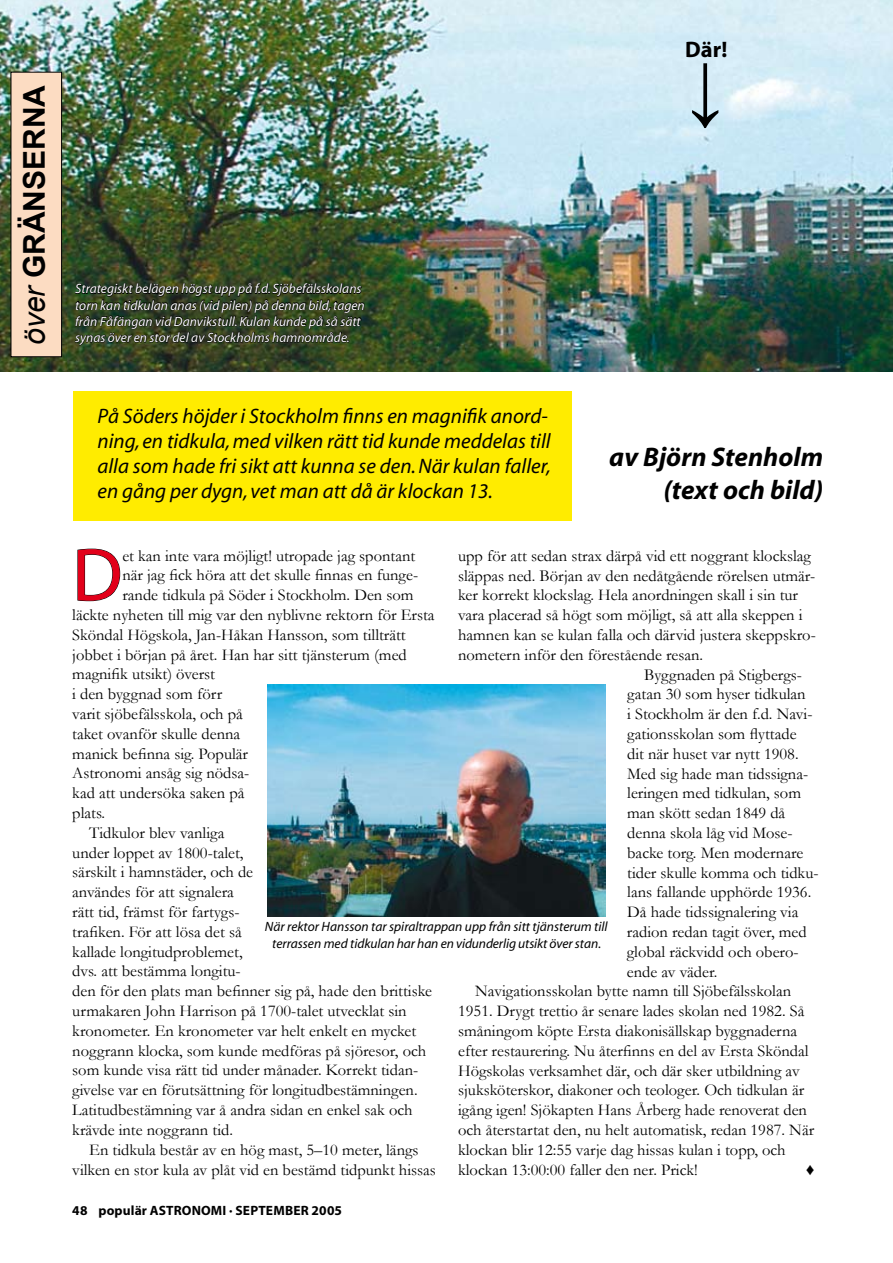
<style>
.page{position:relative;width:893px;height:1263px;background:#fff}
.page>*{position:absolute;margin:0;border:0;box-sizing:border-box;transform-origin:0 0}
.t1{font:75.3px "Myriad";color:#e2001a}
.t2{font:75px "Garamond";color:#000}
.t3{font:700 30px "Arial";color:#000}
.t4{font:italic 700 27px/32.4px "Myriad";color:#000;text-align:right}
.t5{font:700 22.5px "Myriad";color:#000}
.t6{font:italic 21px/25.2px "Myriad";color:#000}
.t7{font:16.5px "Garamond";color:#000}
.t8{font:italic 13.5px/16.2px "Myriad";color:#fff}
.t9{font:italic 13.5px/16.2px "Myriad";color:#000;text-align:center}
.t10{font:700 13.5px "Myriad";letter-spacing:.01em;color:#000}
.s1{font-weight:400;font-style:italic}
</style>
<div class="page">
<div style="left:74px;top:391px;width:498px;height:130px;background:#ffec00"></div>
<img style="left:0;top:0;width:893px;height:371px">
<div style="left:11px;top:72px;width:51px;height:285px;background:#fcdcc2"></div>
<div style="left:11px;top:72px;width:51px;height:285px;border:1px solid #000"></div>
<svg style="left:75px;top:283px;width:289px;height:62px;background:#242e17"></svg>
<img style="left:267px;top:685px;width:339px;height:232px">
<svg style="left:77px;top:548px;width:43px;height:53px"></svg>
<h3 class="t3" style="left:15px;top:345px;width:262px;rotate:-90deg"><span class="s1">över</span> GRÄNSERNA</h3>
<h3 class="t5" style="left:685px;top:38px;width:44px">DÄR!</h3>
<h2 class="t2" style="left:686px;top:38px;width:39px">↓</h2>
<p class="t8" style="left:75px;top:281px;width:291px">Strategiskt belägen högst upp på f.d. Sjöbefälsskolans torn kan tidkulan anas (vid pilen) på denna bild, tagen från Fåfängan vid Danvikstull. Kulan kunde på så sätt synas över en stor del av Stockholms hamnområde.</p>
<p class="t6" style="left:98px;top:404px;width:455px">På Söders höjder i Stockholm finns en magnifik anord&shy;ning, en tidkula, med vilken rätt tid kunde meddelas till alla som hade fri sikt att kunna se den. När kulan faller, en gång per dygn, vet man att då är klockan 13.</p>
<h3 class="t4" style="left:609px;top:442px;width:215px">av Björn Stenholm (text och bild)</h3>
<h1 class="t1" style="left:72px;top:538px;width:52px">D</h1>
<p class="t7" style="left:122px;top:544px;width:294px">et kan inte vara möjligt! utropade jag spontant</p>
<p class="t7" style="left:458px;top:544px;width:354px">upp för att sedan strax därpå vid ett noggrant klockslag</p>
<p class="t7" style="left:458px;top:564px;width:359px">släppas ned. Början av den nedåtgående rörelsen utmär-</p>
<p class="t7" style="left:458px;top:584px;width:341px">ker korrekt klockslag. Hela anordningen skall i sin tur</p>
<p class="t7" style="left:458px;top:604px;width:346px">vara placerad så högt som möjligt, så att alla skeppen i</p>
<p class="t7" style="left:458px;top:624px;width:359px">hamnen kan se kulan falla och därvid justera skeppskro-</p>
<p class="t7" style="left:458px;top:643px;width:247px">nometern inför den förestående resan.</p>
<p class="t7" style="left:644px;top:663px;width:159px">Byggnaden på Stigbergs-</p>
<p class="t7" style="left:627px;top:683px;width:180px">gatan 30 som hyser tidkulan</p>
<p class="t7" style="left:627px;top:703px;width:187px">i Stockholm är den f.d. Navi-</p>
<p class="t7" style="left:627px;top:723px;width:171px">gationsskolan som flyttade</p>
<p class="t7" style="left:627px;top:742px;width:173px">dit när huset var nytt 1908.</p>
<p class="t7" style="left:627px;top:762px;width:182px">Med sig hade man tidssigna-</p>
<p class="t7" style="left:627px;top:782px;width:175px">leringen med tidkulan, som</p>
<p class="t7" style="left:627px;top:802px;width:160px">man skött sedan 1849 då</p>
<p class="t7" style="left:627px;top:822px;width:167px">denna skola låg vid Mose-</p>
<p class="t7" style="left:627px;top:841px;width:178px">backe torg. Men modernare</p>
<p class="t7" style="left:627px;top:861px;width:193px">tider skulle komma och tidku-</p>
<p class="t7" style="left:627px;top:881px;width:186px">lans fallande upphörde 1936.</p>
<p class="t7" style="left:627px;top:901px;width:173px">Då hade tidssignalering via</p>
<p class="t7" style="left:627px;top:921px;width:181px">radion redan tagit över, med</p>
<p class="t7" style="left:627px;top:940px;width:173px">global räckvidd och obero-</p>
<p class="t7" style="left:627px;top:960px;width:92px">ende av väder.</p>
<p class="t7" style="left:475px;top:980px;width:317px">Navigationsskolan bytte namn till Sjöbefälsskolan</p>
<p class="t7" style="left:458px;top:1000px;width:348px">1951. Drygt trettio år senare lades skolan ned 1982. Så</p>
<p class="t7" style="left:458px;top:1020px;width:341px">småningom köpte Ersta diakonisällskap byggnaderna</p>
<p class="t7" style="left:458px;top:1039px;width:352px">efter restaurering. Nu återfinns en del av Ersta Sköndal</p>
<p class="t7" style="left:458px;top:1059px;width:343px">Högskolas verksamhet där, och där sker utbildning av</p>
<p class="t7" style="left:458px;top:1079px;width:348px">sjuksköterskor, diakoner och teologer. Och tidkulan är</p>
<p class="t7" style="left:458px;top:1099px;width:350px">igång igen! Sjökapten Hans Årberg hade renoverat den</p>
<p class="t7" style="left:458px;top:1119px;width:358px">och återstartat den, nu helt automatisk, redan 1987. När</p>
<p class="t7" style="left:458px;top:1138px;width:329px">klockan blir 12:55 varje dag hissas kulan i topp, och</p>
<p class="t7" style="left:458px;top:1158px;width:241px">klockan 13:00:00 faller den ner. Prick!</p>
<p class="t7" style="left:805px;top:1158px;width:12px">♦</p>
<p class="t7" style="left:122px;top:564px;width:297px">när jag fick höra att det skulle finnas en funge-</p>
<p class="t7" style="left:122px;top:584px;width:293px">rande tidkula på Söder i Stockholm. Den som</p>
<p class="t7" style="left:72px;top:604px;width:364px">läckte nyheten till mig var den nyblivne rektorn för Ersta</p>
<p class="t7" style="left:72px;top:623px;width:335px">Sköndal Högskola, Jan-Håkan Hansson, som tillträtt</p>
<p class="t7" style="left:72px;top:643px;width:336px">jobbet i början på året. Han har sitt tjänsterum (med</p>
<p class="t7" style="left:72px;top:663px;width:144px">magnifik utsikt) överst</p>
<p class="t7" style="left:72px;top:683px;width:152px">i den byggnad som förr</p>
<p class="t7" style="left:72px;top:703px;width:172px">varit sjöbefälsskola, och på</p>
<p class="t7" style="left:72px;top:722px;width:170px">taket ovanför skulle denna</p>
<p class="t7" style="left:72px;top:742px;width:177px">manick befinna sig. Populär</p>
<p class="t7" style="left:72px;top:762px;width:179px">Astronomi ansåg sig nödsa-</p>
<p class="t7" style="left:72px;top:782px;width:174px">kad att undersöka saken på</p>
<p class="t7" style="left:72px;top:802px;width:34px">plats.</p>
<p class="t7" style="left:89px;top:821px;width:137px">Tidkulor blev vanliga</p>
<p class="t7" style="left:72px;top:841px;width:173px">under loppet av 1800-talet,</p>
<p class="t7" style="left:72px;top:861px;width:182px">särskilt i hamnstäder, och de</p>
<p class="t7" style="left:72px;top:881px;width:163px">användes för att signalera</p>
<p class="t7" style="left:72px;top:901px;width:169px">rätt tid, främst för fartygs-</p>
<p class="t7" style="left:72px;top:920px;width:171px">trafiken. För att lösa det så</p>
<p class="t7" style="left:72px;top:940px;width:172px">kallade longitudproblemet,</p>
<p class="t7" style="left:72px;top:960px;width:170px">dvs. att bestämma longitu-</p>
<p class="t7" style="left:72px;top:980px;width:361px">den för den plats man befinner sig på, hade den brittiske</p>
<p class="t7" style="left:72px;top:1000px;width:336px">urmakaren John Harrison på 1700-talet utvecklat sin</p>
<p class="t7" style="left:72px;top:1019px;width:345px">kronometer. En kronometer var helt enkelt en mycket</p>
<p class="t7" style="left:72px;top:1039px;width:355px">noggrann klocka, som kunde medföras på sjöresor, och</p>
<p class="t7" style="left:72px;top:1059px;width:347px">som kunde visa rätt tid under månader. Korrekt tidan-</p>
<p class="t7" style="left:72px;top:1079px;width:347px">givelse var en förutsättning för longitudbestämningen.</p>
<p class="t7" style="left:72px;top:1099px;width:342px">Latitudbestämning var å andra sidan en enkel sak och</p>
<p class="t7" style="left:72px;top:1118px;width:162px">krävde inte noggrann tid.</p>
<p class="t7" style="left:89px;top:1138px;width:331px">En tidkula består av en hög mast, 5–10 meter, längs</p>
<p class="t7" style="left:72px;top:1158px;width:365px">vilken en stor kula av plåt vid en bestämd tidpunkt hissas</p>
<p class="t9" style="left:265px;top:919px;width:344px">När rektor Hansson tar spiraltrappan upp från sitt tjänsterum till terrassen med tidkulan har han en vidunderlig utsikt över stan.</p>
<p class="t10" style="left:72px;top:1204px;width:271px">48 POPULÄR ASTRONOMI ∙ SEPTEMBER 2005</p>
</div>
